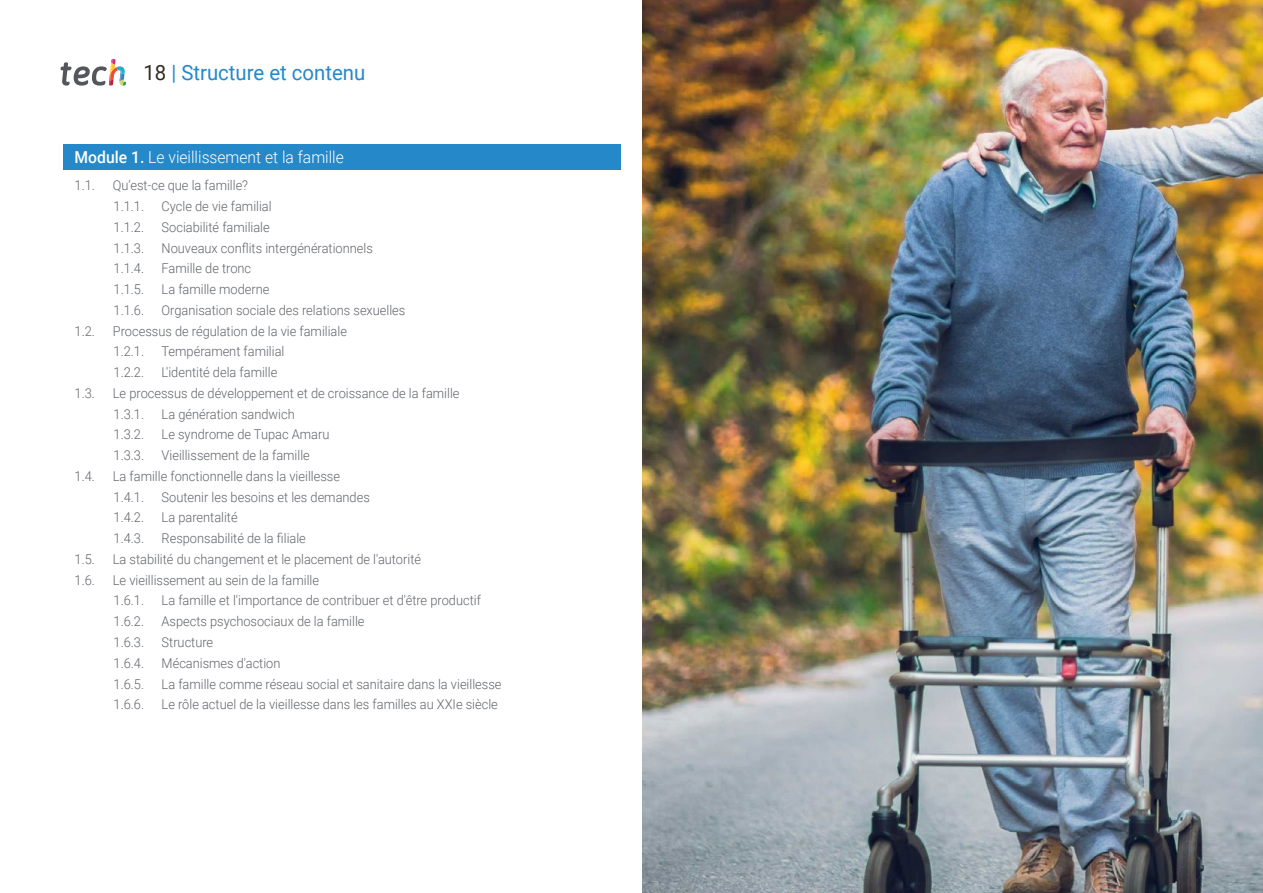
<style>
.page{position:relative;width:1263px;height:893px;background:#fff}
.page>*{position:absolute;margin:0;border:0;box-sizing:border-box;transform-origin:0 0}
.t1{font:21px "Roboto";color:#2488c9}
.t2{font:300 16.5px "Roboto";color:#fff;scale:.95 1}
.t3{font:300 13.5px/20.7px "Roboto";color:#61646a;scale:.95 1}
.s1{color:#312e20}
.s2{font-weight:500}
</style>
<div class="page">
<div style="left:64px;top:145px;width:557px;height:25px;background:#2488c9"></div>
<img style="left:642px;top:0;width:621px;height:893px">
<svg style="left:61px;top:59px;width:65px;height:27px"></svg>
<h1 class="t1" style="left:144px;top:57px;width:223px"><span class="s1">18</span> | Structure et contenu</h1>
<p class="t2" style="left:75px;top:146px;width:285px"><span class="s2">Module 1.</span> Le vieillissement et la famille</p>
<p class="t3" style="left:75px;top:175px;width:23px">1.1.</p>
<p class="t3" style="left:113px;top:175px;width:144px">Qu’est-ce que la famille?<br>1.1.1.</p>
<p class="t3" style="left:162px;top:196px;width:117px">Cycle de vie familial</p>
<p class="t3" style="left:114px;top:216px;width:34px">1.1.2.</p>
<p class="t3" style="left:162px;top:216px;width:115px">Sociabilité familiale</p>
<p class="t3" style="left:114px;top:237px;width:34px">1.1.3.</p>
<p class="t3" style="left:162px;top:237px;width:224px">Nouveaux conflits intergénérationnels</p>
<p class="t3" style="left:114px;top:258px;width:34px">1.1.4.</p>
<p class="t3" style="left:162px;top:258px;width:96px">Famille de tronc</p>
<p class="t3" style="left:114px;top:279px;width:34px">1.1.5.</p>
<p class="t3" style="left:162px;top:279px;width:115px">La famille moderne</p>
<p class="t3" style="left:114px;top:299px;width:34px">1.1.6.</p>
<p class="t3" style="left:162px;top:299px;width:258px">Organisation sociale des relations sexuelles</p>
<p class="t3" style="left:75px;top:320px;width:23px">1.2.</p>
<p class="t3" style="left:113px;top:320px;width:248px">Processus de régulation de la vie familiale<br>1.2.1.</p>
<p class="t3" style="left:162px;top:341px;width:131px">Tempérament familial</p>
<p class="t3" style="left:114px;top:362px;width:34px">1.2.2.</p>
<p class="t3" style="left:162px;top:362px;width:123px">L'identité dela famille</p>
<p class="t3" style="left:75px;top:382px;width:23px">1.3.</p>
<p class="t3" style="left:113px;top:382px;width:366px">Le processus de développement et de croissance de la famille<br>1.3.1.</p>
<p class="t3" style="left:162px;top:403px;width:142px">La génération sandwich</p>
<p class="t3" style="left:114px;top:424px;width:34px">1.3.2.</p>
<p class="t3" style="left:162px;top:424px;width:178px">Le syndrome de Tupac Amaru</p>
<p class="t3" style="left:114px;top:445px;width:34px">1.3.3.</p>
<p class="t3" style="left:162px;top:445px;width:158px">Vieillissement de la famille</p>
<p class="t3" style="left:75px;top:465px;width:23px">1.4.</p>
<p class="t3" style="left:113px;top:465px;width:241px">La famille fonctionnelle dans la vieillesse<br>1.4.1.</p>
<p class="t3" style="left:162px;top:486px;width:221px">Soutenir les besoins et les demandes</p>
<p class="t3" style="left:114px;top:507px;width:34px">1.4.2.</p>
<p class="t3" style="left:162px;top:507px;width:82px">La parentalité</p>
<p class="t3" style="left:114px;top:528px;width:34px">1.4.3.</p>
<p class="t3" style="left:162px;top:528px;width:153px">Responsabilité de la filiale</p>
<p class="t3" style="left:75px;top:548px;width:23px">1.5.</p>
<p class="t3" style="left:113px;top:548px;width:326px">La stabilité du changement et le placement de l'autorité</p>
<p class="t3" style="left:75px;top:569px;width:23px">1.6.</p>
<p class="t3" style="left:113px;top:569px;width:219px">Le vieillissement au sein de la famille<br>1.6.1.</p>
<p class="t3" style="left:162px;top:590px;width:338px">La famille et l'importance de contribuer et d'être productif</p>
<p class="t3" style="left:114px;top:611px;width:34px">1.6.2.</p>
<p class="t3" style="left:162px;top:611px;width:215px">Aspects psychosociaux de la famille</p>
<p class="t3" style="left:114px;top:631px;width:34px">1.6.3.</p>
<p class="t3" style="left:162px;top:631px;width:56px">Structure</p>
<p class="t3" style="left:114px;top:652px;width:34px">1.6.4.</p>
<p class="t3" style="left:162px;top:652px;width:127px">Mécanismes d'action</p>
<p class="t3" style="left:114px;top:673px;width:34px">1.6.5.</p>
<p class="t3" style="left:162px;top:673px;width:359px">La famille comme réseau social et sanitaire dans la vieillesse</p>
<p class="t3" style="left:114px;top:694px;width:34px">1.6.6.</p>
<p class="t3" style="left:162px;top:694px;width:355px">Le rôle actuel de la vieillesse dans les familles au XXIe siècle</p>
</div>
